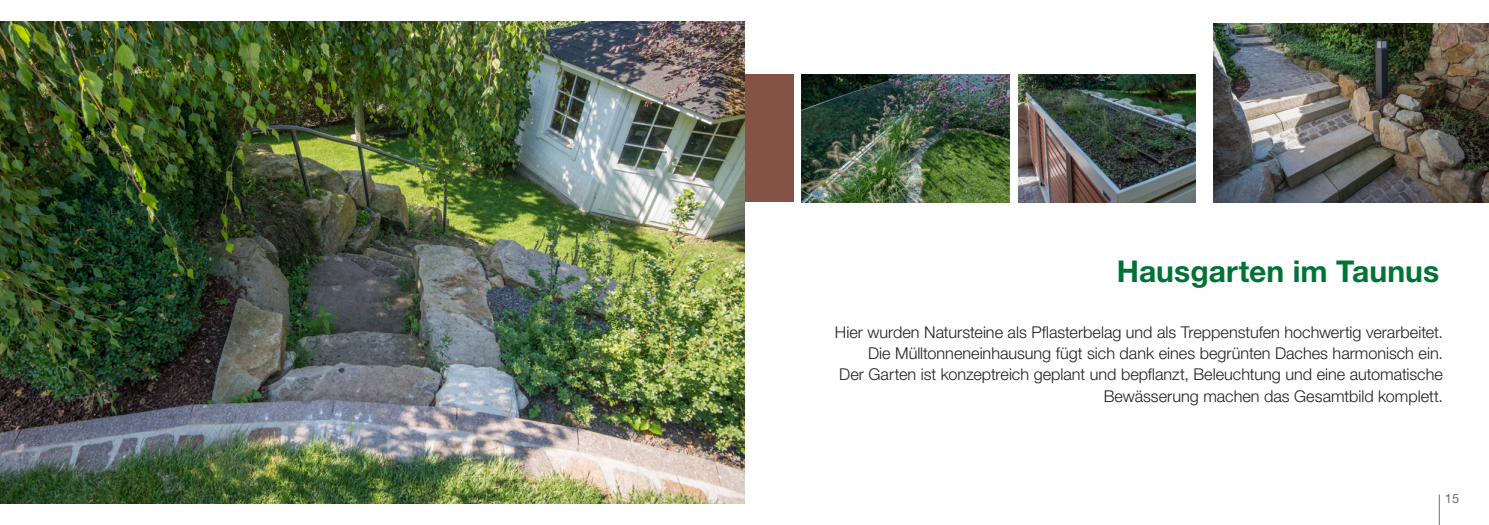
<style>
.page{position:relative;width:1489px;height:525px;background:#fff}
.page>*{position:absolute;margin:0;border:0;box-sizing:border-box;transform-origin:0 0}
.t1{font:700 30px "Helvetica Neue LT Std";letter-spacing:.005em;color:#007236}
.t2{font:300 16.25px/21.2px "Helvetica Neue LT Std";color:#231f20;text-align:right}
.t3{font:12.75px "Helvetica Neue LT Std";color:#6c6d70}
</style>
<div class="page">
<div style="left:745px;top:74px;width:48px;height:128px;background:#855346"></div>
<hr style="left:1438px;top:494px;width:1px;height:30px;background:#6c6d70">
<img style="left:0;top:21px;width:744px;height:482px">
<img style="left:801px;top:74px;width:208px;height:128px">
<img style="left:1213px;top:23px;width:275px;height:179px">
<img style="left:1018px;top:74px;width:177px;height:128px">
<h1 class="t1" style="left:1116px;top:252px;width:324px">Hausgarten im Taunus</h1>
<p class="t2" style="left:835px;top:321px;width:609px">Hier wurden Natursteine als Pflasterbelag und als Treppenstufen hochwertig verarbeitet.<br>Die Mülltonneneinhausung fügt sich dank eines begrünten Daches harmonisch ein.<br>Der Garten ist konzeptreich geplant und bepflanzt, Beleuchtung und eine automatische Bewässerung machen das Gesamtbild komplett.</p>
<p class="t3" style="left:1444px;top:491px;width:16px">15</p>
</div>
